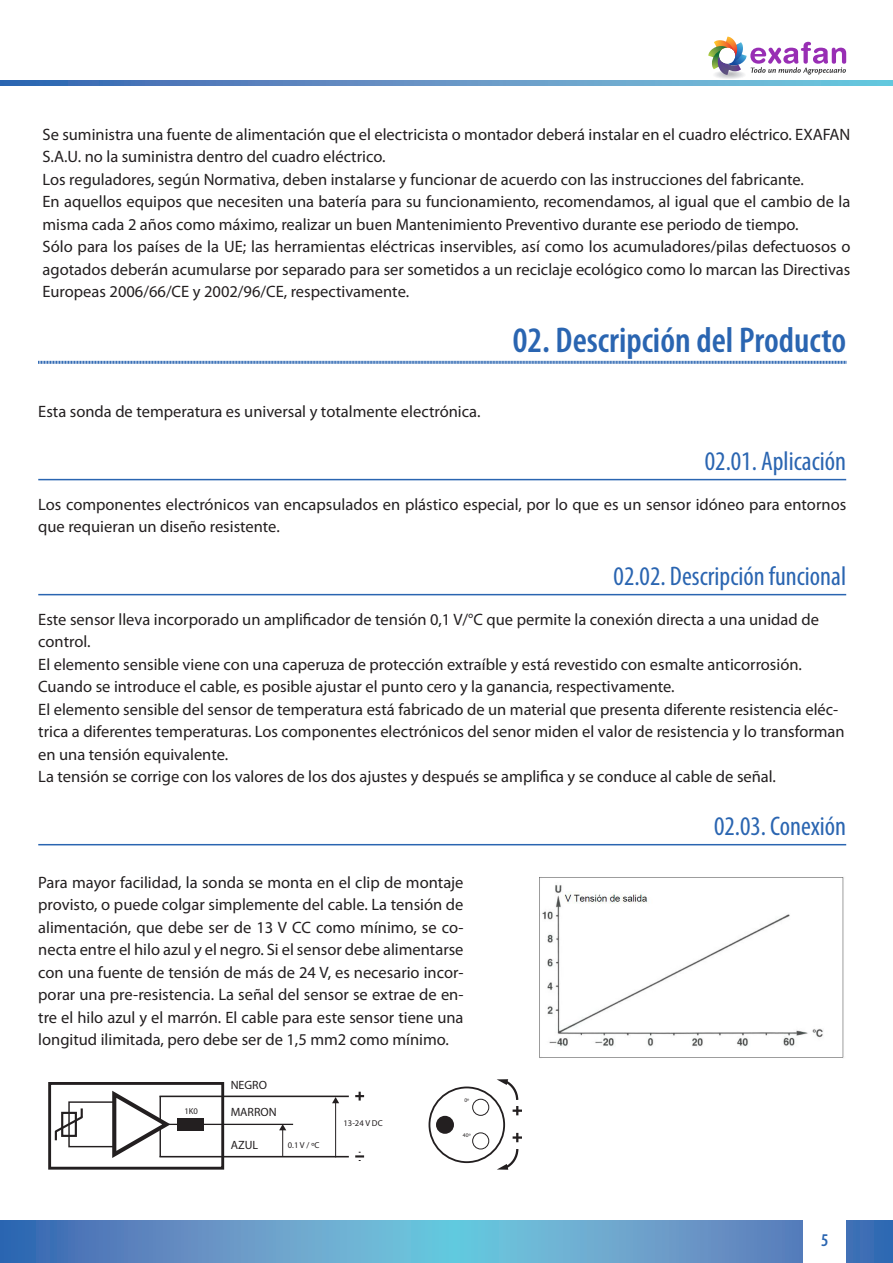
<style>
.page{position:relative;width:893px;height:1263px;background:#fff}
.page>*{position:absolute;margin:0;border:0;box-sizing:border-box;transform-origin:0 0}
._01__Titulos__Nivel{font:600 condensed 36px "Myriad Pro";color:#2a65b1}
._01__Titulos__Nivel-2{font:condensed 27px "Myriad Pro";color:#2a65b1}
.t1{font:600 condensed 18px "Myriad Pro";color:#2a65b1}
._01__Normal{font:16.5px/22.5px "Myriad Pro";color:#231f20}
._01__Normal-2{font:12px "Myriad Pro";color:#231f20}
.t2{font:8.55px "Myriad Pro";color:#231f20}
.t3{font:5.55px "Myriad Pro";color:#231f20}
</style>
<div class="page">
<svg style="left:1px;top:1220px;width:892px;height:43px;background:#609ac8"></svg>
<svg style="left:1px;top:81px;width:892px;height:4px;background:#5e96c6"></svg>
<div style="left:804px;top:1218px;width:42px;height:45px;background:#fff"></div>
<hr style="left:0;top:1220px;width:1px;height:43px;background:#2a65b1">
<img style="left:539px;top:877px;width:305px;height:181px">
<div style="left:48px;top:1082px;width:176px;height:87px;border:3px solid #231f20"></div>
<div style="left:68px;top:1101px;width:47px;height:46px;border:1px solid #231f20"></div>
<hr style="left:160px;top:1095px;width:188px;height:2px;background:#231f20">
<hr style="left:160px;top:1156px;width:188px;height:1px;background:#231f20">
<svg style="left:109px;top:1090px;width:66px;height:68px"></svg>
<hr style="left:166px;top:1124px;width:127px;height:1px;background:#231f20">
<div style="left:177px;top:1118px;width:27px;height:13px;background:#231f20"></div>
<svg style="left:279px;top:1125px;width:7px;height:31px"></svg>
<hr style="left:335px;top:1102px;width:1px;height:55px;background:#231f20">
<svg style="left:332px;top:1097px;width:7px;height:6px"></svg>
<svg style="left:355px;top:1092px;width:9px;height:8px"></svg>
<svg style="left:355px;top:1152px;width:9px;height:9px"></svg>
<svg style="left:54px;top:1108px;width:29px;height:32px"></svg>
<div style="left:429px;top:1086px;width:76px;height:77px;border:2px solid #231f20;border-radius:50%"></div>
<div style="left:437px;top:1117px;width:16px;height:16px;background:#231f20;border-radius:50%"></div>
<div style="left:436px;top:1116px;width:18px;height:18px;border:2px solid #231f20;border-radius:50%"></div>
<div style="left:472px;top:1099px;width:17px;height:17px;border:1px solid #231f20;border-radius:50%"></div>
<div style="left:472px;top:1132px;width:17px;height:17px;border:1px solid #231f20;border-radius:50%"></div>
<svg style="left:497px;top:1079px;width:25px;height:36px"></svg>
<svg style="left:497px;top:1133px;width:25px;height:37px"></svg>
<div style="left:714px;top:71px;width:31px;height:8px;background:#f5f5f6;border-radius:50%"></div>
<div style="left:716px;top:71px;width:27px;height:7px;background:#eeeeef;border-radius:50%"></div>
<div style="left:716px;top:71px;width:26px;height:7px;background:#ececee;border-radius:50%"></div>
<div style="left:717px;top:71px;width:25px;height:7px;background:#e6e7e9;border-radius:50%"></div>
<div style="left:718px;top:72px;width:23px;height:6px;background:#e1e2e4;border-radius:50%"></div>
<div style="left:719px;top:72px;width:21px;height:5px;background:#dddee0;border-radius:50%"></div>
<div style="left:721px;top:72px;width:17px;height:5px;background:#d5d6d8;border-radius:50%"></div>
<svg style="left:708px;top:37px;width:138px;height:39px"></svg>
<svg style="left:38px;top:360px;width:808px;height:4px;background:#93b1d7"></svg>
<hr style="left:38px;top:479px;width:808px;height:1px;background:#2a65b1">
<hr style="left:38px;top:594px;width:808px;height:1px;background:#2a65b1">
<hr style="left:38px;top:844px;width:808px;height:1px;background:#2a65b1">
<p class="_01__Normal" style="left:43px;top:123px;width:809px">Se suministra una fuente de alimentación que el electricista o montador deberá instalar en el cuadro eléctrico. EXAFAN<br>S.A.U. no la suministra dentro del cuadro eléctrico.</p>
<p class="_01__Normal" style="left:43px;top:168px;width:763px">Los reguladores, según Normativa, deben instalarse y funcionar de acuerdo con las instrucciones del fabricante.</p>
<p class="_01__Normal" style="left:43px;top:190px;width:809px">En aquellos equipos que necesiten una batería para su funcionamiento, recomendamos, al igual que el cambio de la misma cada 2 años como máximo, realizar un buen Mantenimiento Preventivo durante ese periodo de tiempo.</p>
<p class="_01__Normal" style="left:43px;top:235px;width:809px;text-align:justify">Sólo para los países de la UE; las herramientas eléctricas inservibles, así como los acumuladores/pilas defectuosos o agotados deberán acumularse por separado para ser sometidos a un reciclaje ecológico como lo marcan las Directivas Europeas 2006/66/CE y 2002/96/CE, respectivamente.</p>
<p class="_01__Normal" style="left:38px;top:400px;width:444px">Esta sonda de temperatura es universal y totalmente electrónica.</p>
<p class="_01__Titulos__Nivel" style="left:513px;top:321px;width:335px">02. Descripción del Producto</p>
<p class="_01__Titulos__Nivel-2" style="left:705px;top:445px;width:143px">02.01. Aplicación</p>
<p class="_01__Normal" style="left:38px;top:493px;width:809px">Los componentes electrónicos van encapsulados en plástico especial, por lo que es un sensor idóneo para entornos que requieran un diseño resistente.</p>
<p class="_01__Titulos__Nivel-2" style="left:614px;top:560px;width:234px">02.02. Descripción funcional</p>
<p class="_01__Normal" style="left:38px;top:608px;width:808px">Este sensor lleva incorporado un amplificador de tensión 0,1 V/°C que permite la conexión directa a una unidad de control.<br>El elemento sensible viene con una caperuza de protección extraíble y está revestido con esmalte anticorrosión.<br>Cuando se introduce el cable, es posible ajustar el punto cero y la ganancia, respectivamente.<br>El elemento sensible del sensor de temperatura está fabricado de un material que presenta diferente resistencia eléc&shy;trica a diferentes temperaturas. Los componentes electrónicos del senor miden el valor de resistencia y lo transforman en una tensión equivalente.<br>La tensión se corrige con los valores de los dos ajustes y después se amplifica y se conduce al cable de señal.</p>
<p class="_01__Titulos__Nivel-2" style="left:714px;top:810px;width:134px">02.03. Conexión</p>
<p class="_01__Normal" style="left:38px;top:871px;width:427px;text-align:justify">Para mayor facilidad, la sonda se monta en el clip de montaje provisto, o puede colgar simplemente del cable. La tensión de alimentación, que debe ser de 13 V CC como mínimo, se co&shy;necta entre el hilo azul y el negro. Si el sensor debe alimentarse con una fuente de tensión de más de 24 V, es necesario incor&shy;porar una pre-resistencia. La señal del sensor se extrae de en&shy;tre el hilo azul y el marrón. El cable para este sensor tiene una longitud ilimitada, pero debe ser de 1,5 mm2 como mínimo.</p>
<p class="t2" style="left:184px;top:1106px;width:15px">1K0</p>
<p class="_01__Normal-2" style="left:231px;top:1077px;width:38px">NEGRO</p>
<p class="_01__Normal-2" style="left:231px;top:1105px;width:47px">MARRON</p>
<p class="_01__Normal-2" style="left:231px;top:1137px;width:29px">AZUL</p>
<p class="t2" style="left:288px;top:1140px;width:33px">0.1 V / ºC</p>
<p class="t2" style="left:343px;top:1117px;width:41px">13-24 V DC</p>
<p class="t3" style="left:464px;top:1097px;width:6px">0º</p>
<p class="t3" style="left:463px;top:1132px;width:9px">40º</p>
<p class="t1" style="left:821px;top:1230px;width:9px">5</p>
</div>
